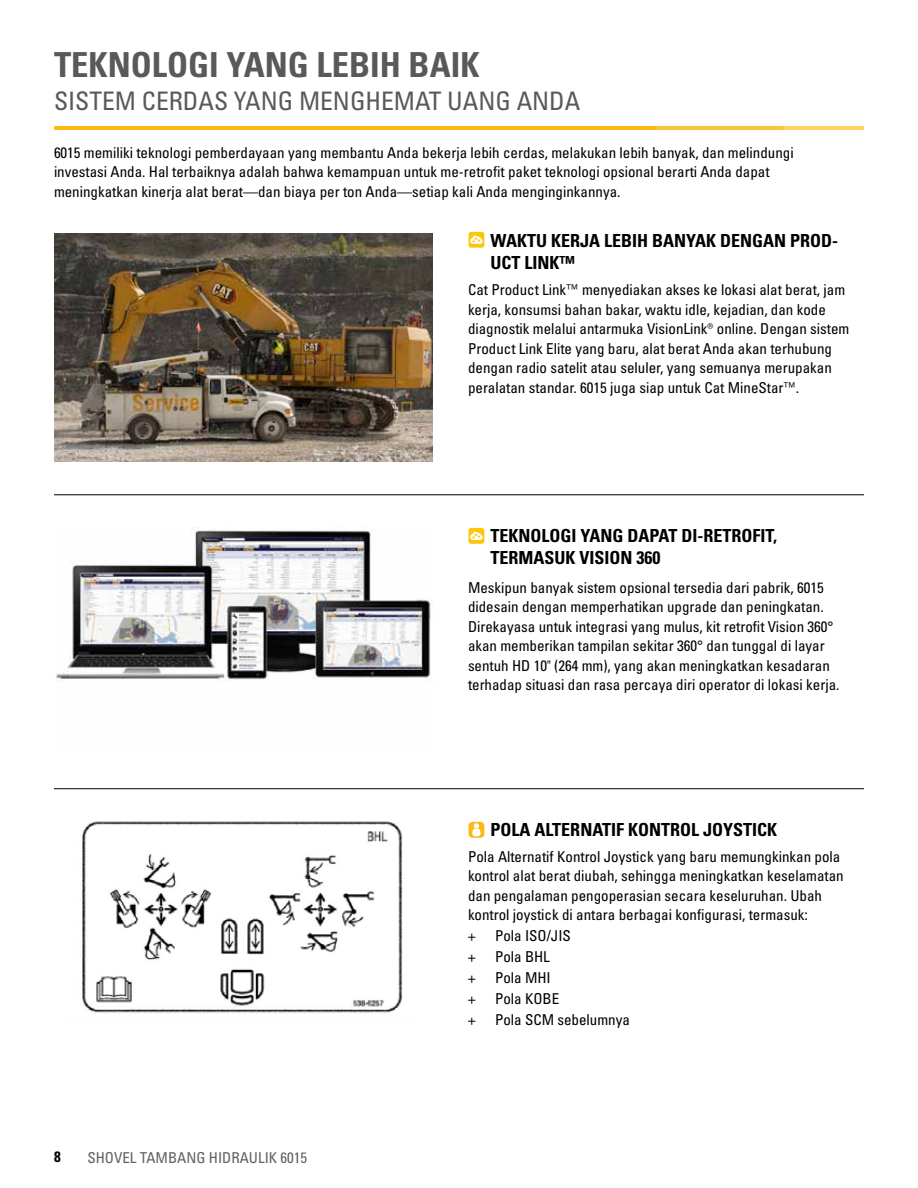
<style>
.page{position:relative;width:918px;height:1188px;background:#fff}
.page>*{position:absolute;margin:0;border:0;box-sizing:border-box;transform-origin:0 0}
.t1{font:700 condensed 34.5px "Univers LT Std";color:#58595b}
.t2{font:condensed 25.5px "Univers LTCYR 57";color:#58595b}
.t3{font:700 condensed 18px/21.6px "Univers LT Std";color:#000}
.t4{font:condensed 15px/19.5px "Univers LTCYR 57";color:#000}
.t5{font:condensed 15px "Univers LTCYR 57";color:#5e6263}
.t6{font:700 condensed 15px "Univers LT Std";color:#000}
</style>
<div class="page">
<img style="left:56px;top:528px;width:377px;height:154px">
<img style="left:54px;top:234px;width:379px;height:228px">
<hr style="left:54px;top:127px;width:601px;height:3px;background:#fdba12">
<hr style="left:654px;top:127px;width:128px;height:3px;background:#fdba12">
<hr style="left:782px;top:127px;width:82px;height:3px;background:#fdba12">
<hr style="left:54px;top:495px;width:810px;height:1px;background:#000">
<hr style="left:54px;top:788px;width:810px;height:1px;background:#000">
<svg style="left:469px;top:232px;width:15px;height:16px"></svg>
<div style="left:469px;top:822px;width:15px;height:16px;background:#fcba16;border-radius:4px"></div>
<svg style="left:472px;top:823px;width:9px;height:13px"></svg>
<svg style="left:469px;top:528px;width:15px;height:16px"></svg>
<img style="left:82px;top:821px;width:321px;height:192px">
<h1 class="t1" style="left:54px;top:43px;width:427px">TEKNOLOGI YANG LEBIH BAIK</h1>
<h2 class="t2" style="left:54px;top:85px;width:528px">SISTEM CERDAS YANG MENGHEMAT UANG ANDA</h2>
<p class="t4" style="left:54px;top:142px;width:741px">6015 memiliki teknologi pemberdayaan yang membantu Anda bekerja lebih cerdas, melakukan lebih banyak, dan melindungi investasi Anda. Hal terbaiknya adalah bahwa kemampuan untuk me-retrofit paket teknologi opsional berarti Anda dapat meningkatkan kinerja alat berat—dan biaya per ton Anda—setiap kali Anda menginginkannya.</p>
<p class="t3" style="left:490px;top:230px;width:349px">WAKTU KERJA LEBIH BANYAK DENGAN PROD-<br>UCT LINK™</p>
<p class="t4" style="left:468px;top:280px;width:383px">Cat Product Link™ menyediakan akses ke lokasi alat berat, jam kerja, konsumsi bahan bakar, waktu idle, kejadian, dan kode diagnostik melalui antarmuka VisionLink® online. Dengan sistem Product Link Elite yang baru, alat berat Anda akan terhubung dengan radio satelit atau seluler, yang semuanya merupakan peralatan standar. 6015 juga siap untuk Cat MineStar™.</p>
<p class="t3" style="left:490px;top:525px;width:288px">TEKNOLOGI YANG DAPAT DI-RETROFIT,<br>TERMASUK VISION 360</p>
<p class="t4" style="left:468px;top:577px;width:373px">Meskipun banyak sistem opsional tersedia dari pabrik, 6015 didesain dengan memperhatikan upgrade dan peningkatan.<br>Direkayasa untuk integrasi yang mulus, kit retrofit Vision 360° akan memberikan tampilan sekitar 360° dan tunggal di layar sentuh HD 10" (264 mm), yang akan meningkatkan kesadaran terhadap situasi dan rasa percaya diri operator di lokasi kerja.</p>
<p class="t3" style="left:490px;top:819px;width:288px">POLA ALTERNATIF KONTROL JOYSTICK</p>
<p class="t6" style="left:54px;top:1147px;width:8px">8</p>
<p class="t5" style="left:87px;top:1148px;width:221px">SHOVEL TAMBANG HIDRAULIK 6015</p>
<p class="t4" style="left:468px;top:846px;width:377px">Pola Alternatif Kontrol Joystick yang baru memungkinkan pola kontrol alat berat diubah, sehingga meningkatkan keselamatan dan pengalaman pengoperasian secara keseluruhan. Ubah kontrol joystick di antara berbagai konfigurasi, termasuk:</p>
<p class="t4" style="left:468px;top:926px;width:9px">+</p>
<p class="t4" style="left:495px;top:926px;width:77px">Pola ISO/JIS</p>
<p class="t4" style="left:468px;top:947px;width:9px">+</p>
<p class="t4" style="left:495px;top:947px;width:56px">Pola BHL</p>
<p class="t4" style="left:468px;top:968px;width:9px">+</p>
<p class="t4" style="left:495px;top:968px;width:57px">Pola MHI</p>
<p class="t4" style="left:468px;top:989px;width:9px">+</p>
<p class="t4" style="left:495px;top:989px;width:66px">Pola KOBE</p>
<p class="t4" style="left:468px;top:1010px;width:9px">+</p>
<p class="t4" style="left:495px;top:1010px;width:136px">Pola SCM sebelumnya</p>
</div>
